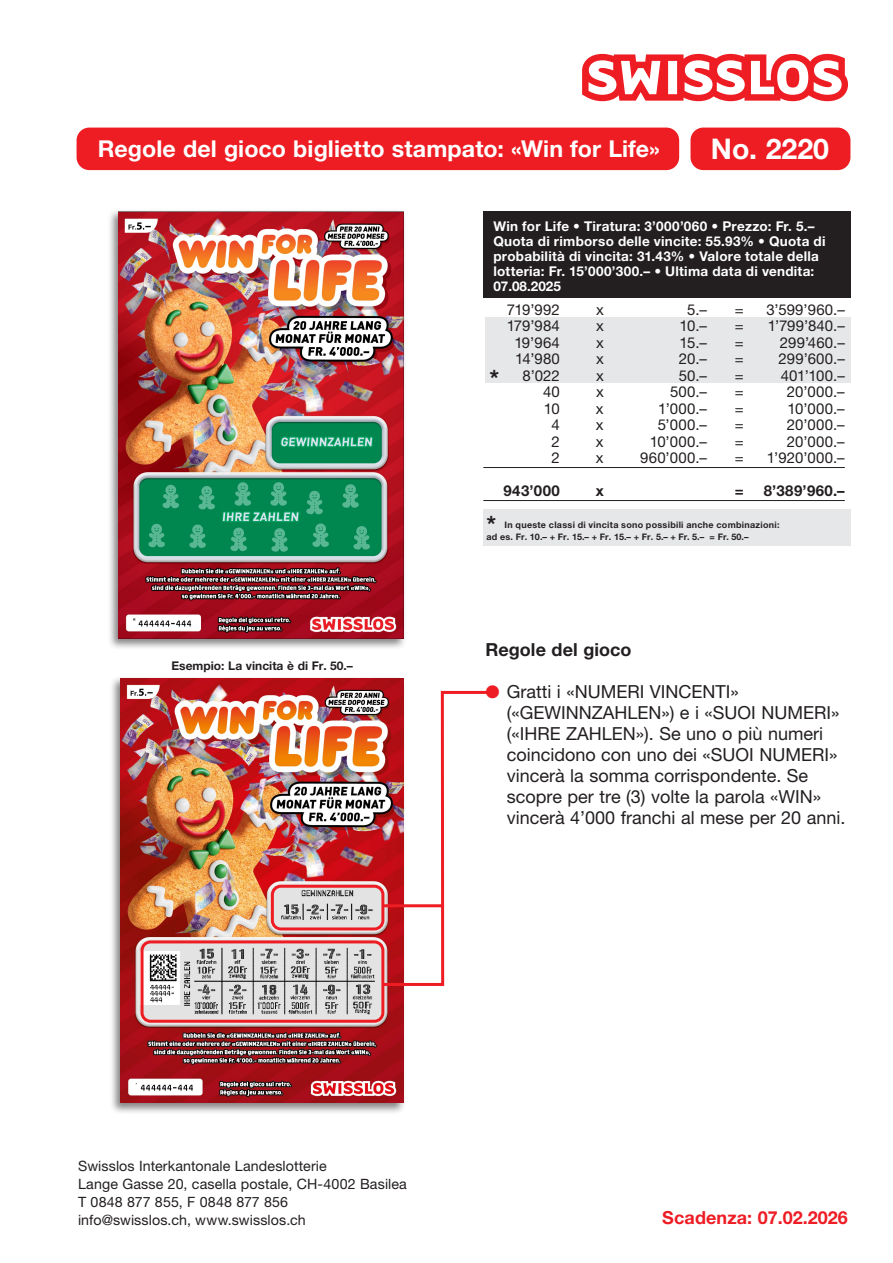
<style>
.page{position:relative;width:893px;height:1263px;background:#fff}
.page>*{position:absolute;margin:0;border:0;box-sizing:border-box;transform-origin:0 0}
.t1{font:700 28.5px "Helvetica Neue LT Std";color:#fff}
.t2{font:700 24px "Helvetica Neue LT Std";color:#231f20}
.t3{font:700 24px "Helvetica Neue LT Std";color:#242021}
.t4{font:700 23.25px "Helvetica Neue LT Std";letter-spacing:.005em;color:#fff}
.t5{font:18px/21px "Helvetica Neue LT Std";color:#231f20}
.t6{font:700 18px "Helvetica Neue LT Std";letter-spacing:.005em;color:#ee1d25}
.t7{font:700 18px "Helvetica Neue LT Std";letter-spacing:.005em;color:#231f20}
.t8{font:15px "Helvetica Neue LT Std";letter-spacing:.01em;color:#231f20}
.t9{font:700 15px "Helvetica Neue LT Std";letter-spacing:.03em;color:#231f20}
.t10{font:14.25px/18px "Helvetica Neue LT Std";letter-spacing:.005em;color:#231f20}
.t11{font:700 13.5px/15px "Helvetica Neue LT Std";letter-spacing:.02em;color:#fff}
.t12{font:700 12px "Helvetica Neue LT Std";color:#242021}
.t13{font:700 9px/12px "Helvetica Neue LT Std";letter-spacing:.03em;color:#242021}
.s1{color:#ee1d23}
</style>
<div class="page">
<svg style="left:582px;top:54px;width:266px;height:47px"></svg>
<div style="left:77px;top:128px;width:602px;height:42px;background:#ee1d23;border-radius:13px"></div>
<div style="left:690px;top:128px;width:160px;height:42px;background:#ee1d23;border-radius:13px"></div>
<div style="left:483px;top:509px;width:367px;height:37px;background:#e6e7e9"></div>
<div style="left:485px;top:317px;width:365px;height:65px;background:#e6e7e9"></div>
<hr style="left:483px;top:467px;width:362px;height:1px;background:#231f20">
<hr style="left:483px;top:500px;width:362px;height:1px;background:#231f20">
<div style="left:483px;top:211px;width:367px;height:87px;background:#231f20"></div>
<div style="left:107px;top:208px;width:299px;height:442px;background:#231f20;opacity:.55"></div>
<img style="left:119px;top:211px;width:285px;height:428px">
<div style="left:109px;top:675px;width:297px;height:439px;background:#231f20;opacity:.55"></div>
<img style="left:121px;top:678px;width:283px;height:425px">
<svg style="left:380px;top:689px;width:111px;height:298px"></svg>
<hr style="left:384px;top:904px;width:59px;height:3px;background:#ee1d23">
<div style="left:271px;top:885px;width:113px;height:45px;border:3px solid #ee1d23;border-radius:9px"></div>
<div style="left:141px;top:940px;width:243px;height:83px;border:3px solid #ee1d23;border-radius:9px"></div>
<p class="t4" style="left:98px;top:134px;width:564px">Regole del gioco biglietto stampato: «Win for Life»</p>
<h1 class="t1" style="left:711px;top:131px;width:120px">No. 2220</h1>
<p class="t11" style="left:493px;top:218px;width:334px">Win for Life • Tiratura: 3’000’060 • Prezzo: Fr. 5.– Quota di rimborso delle vincite: 55.93% • Quota di probabilità di vincita: 31.43% • Valore totale della lotteria: Fr. 15’000’300.– • Ultima data di vendita:<br>07.08.2025</p>
<p class="t8" style="left:507px;top:300px;width:55px">719’992</p>
<p class="t8" style="left:596px;top:300px;width:9px">x</p>
<p class="t8" style="left:687px;top:300px;width:21px">5.–</p>
<p class="t8" style="left:735px;top:300px;width:10px">=</p>
<p class="t8" style="left:766px;top:300px;width:80px">3’599’960.–</p>
<p class="t8" style="left:507px;top:317px;width:55px">179’984</p>
<p class="t8" style="left:596px;top:317px;width:9px">x</p>
<p class="t8" style="left:679px;top:317px;width:29px">10.–</p>
<p class="t8" style="left:735px;top:317px;width:10px">=</p>
<p class="t8" style="left:768px;top:317px;width:79px">1’799’840.–</p>
<p class="t8" style="left:514px;top:333px;width:47px">19’964</p>
<p class="t8" style="left:596px;top:333px;width:9px">x</p>
<p class="t8" style="left:680px;top:333px;width:29px">15.–</p>
<p class="t8" style="left:735px;top:333px;width:10px">=</p>
<p class="t8" style="left:780px;top:333px;width:66px">299’460.–</p>
<p class="t8" style="left:515px;top:350px;width:46px">14’980</p>
<p class="t8" style="left:596px;top:350px;width:9px">x</p>
<p class="t8" style="left:679px;top:350px;width:30px">20.–</p>
<p class="t8" style="left:735px;top:350px;width:10px">=</p>
<p class="t8" style="left:778px;top:350px;width:68px">299’600.–</p>
<p class="t8" style="left:522px;top:366px;width:39px">8’022</p>
<p class="t8" style="left:596px;top:366px;width:9px">x</p>
<p class="t8" style="left:679px;top:366px;width:30px">50.–</p>
<p class="t8" style="left:735px;top:366px;width:10px">=</p>
<p class="t8" style="left:781px;top:366px;width:65px">401’100.–</p>
<p class="t8" style="left:543px;top:383px;width:18px">40</p>
<p class="t8" style="left:596px;top:383px;width:9px">x</p>
<p class="t8" style="left:670px;top:383px;width:38px">500.–</p>
<p class="t8" style="left:735px;top:383px;width:10px">=</p>
<p class="t8" style="left:787px;top:383px;width:59px">20’000.–</p>
<p class="t8" style="left:544px;top:399px;width:17px">10</p>
<p class="t8" style="left:596px;top:399px;width:9px">x</p>
<p class="t8" style="left:658px;top:399px;width:50px">1’000.–</p>
<p class="t8" style="left:735px;top:399px;width:10px">=</p>
<p class="t8" style="left:787px;top:399px;width:59px">10’000.–</p>
<p class="t8" style="left:552px;top:416px;width:10px">4</p>
<p class="t8" style="left:596px;top:416px;width:9px">x</p>
<p class="t8" style="left:658px;top:416px;width:51px">5’000.–</p>
<p class="t8" style="left:735px;top:416px;width:10px">=</p>
<p class="t8" style="left:787px;top:416px;width:59px">20’000.–</p>
<p class="t8" style="left:551px;top:432px;width:10px">2</p>
<p class="t8" style="left:596px;top:432px;width:9px">x</p>
<p class="t8" style="left:650px;top:432px;width:59px">10’000.–</p>
<p class="t8" style="left:735px;top:432px;width:10px">=</p>
<p class="t8" style="left:787px;top:432px;width:59px">20’000.–</p>
<p class="t8" style="left:551px;top:449px;width:10px">2</p>
<p class="t8" style="left:596px;top:449px;width:9px">x</p>
<p class="t8" style="left:640px;top:449px;width:68px">960’000.–</p>
<p class="t8" style="left:735px;top:449px;width:10px">=</p>
<p class="t8" style="left:767px;top:449px;width:79px">1’920’000.–</p>
<p class="t9" style="left:503px;top:482px;width:58px">943’000</p>
<p class="t9" style="left:596px;top:482px;width:10px">x</p>
<p class="t9" style="left:735px;top:482px;width:10px">=</p>
<p class="t9" style="left:764px;top:482px;width:82px">8’389’960.–</p>
<h2 class="t2" style="left:489px;top:363px;width:11px">*</h2>
<p class="t12" style="left:172px;top:658px;width:183px">Esempio: La vincita è di Fr. 50.–</p>
<h2 class="t3" style="left:486px;top:509px;width:11px">*</h2>
<p class="t13" style="left:486px;top:519px;width:295px;text-indent:18px">In queste classi di vincita sono possibili anche combinazioni: ad es. Fr. 10.– + Fr. 15.– + Fr. 15.– + Fr. 5.– + Fr. 5.– = Fr. 50.–</p>
<p class="t7" style="left:485px;top:639px;width:148px">Regole del gioco</p>
<p class="t5" style="left:507px;top:681px;width:340px;text-indent:-21px"><span class="s1">●</span> Gratti i «NUMERI VINCENTI» («GEWINNZAHLEN») e i «SUOI NUMERI» («IHRE ZAHLEN»). Se uno o più numeri coincidono con uno dei «SUOI NUMERI» vincerà la somma corrispondente. Se scopre per tre (3) volte la parola «WIN» vincerà 4’000 franchi al mese per 20 anni.</p>
<p class="t10" style="left:78px;top:1157px;width:330px">Swisslos Interkantonale Landeslotterie<br>Lange Gasse 20, casella postale, CH-4002 Basilea T 0848 877 855, F 0848 877 856<br>info@swisslos.ch, www.swisslos.ch</p>
<p class="t6" style="left:662px;top:1206px;width:187px">Scadenza: 07.02.2026</p>
</div>
